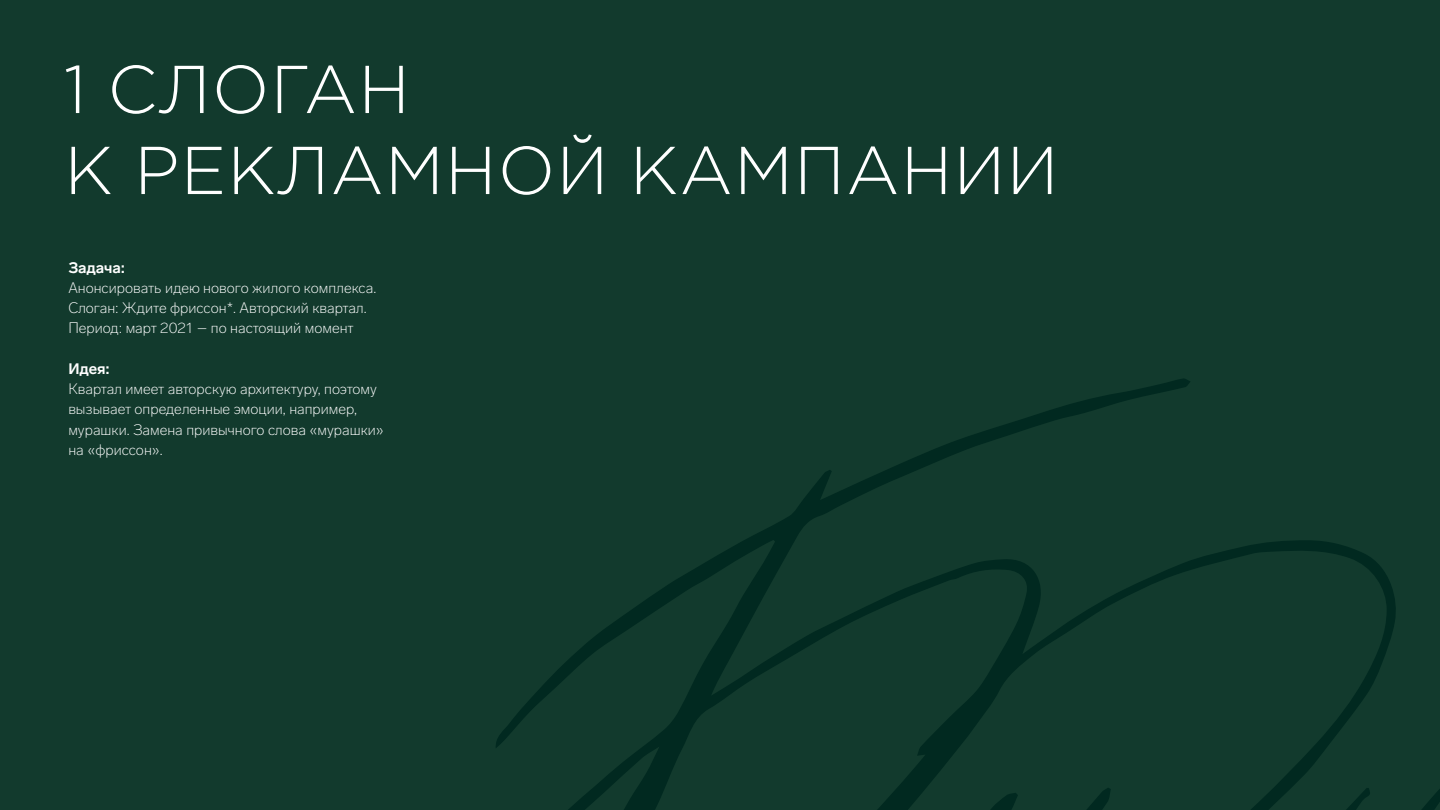
<style>
.page{position:relative;width:1440px;height:810px;background:#fff}
.page>*{position:absolute;margin:0;border:0;box-sizing:border-box;transform-origin:0 0}
.t1{font:300 67.5px/81px "Gotham Pro";letter-spacing:.02em;color:#fff}
.t2{font:100 15px/20.2px "Lab Grotesque";color:#fff}
.t3{font:700 15px "Lab Grotesque";letter-spacing:-.005em;color:#fff}
</style>
<div class="page">
<div style="left:0;top:0;width:1439px;height:810px;background:#123a2d"></div>
<svg style="left:496px;top:379px;width:900px;height:431px"></svg>
<svg style="left:757px;top:777px;width:682px;height:33px"></svg>
<h1 class="t1" style="left:64px;top:49px;width:996px">1 СЛОГАН<br>К РЕКЛАМНОЙ КАМПАНИИ</h1>
<p class="t3" style="left:68px;top:258px;width:58px">Задача:</p>
<p class="t2" style="left:68px;top:278px;width:309px">Анонсировать идею нового жилого комплекса.<br>Слоган: Ждите фриссон*. Авторский квартал.<br>Период: март 2021 – по настоящий момент</p>
<p class="t3" style="left:68px;top:360px;width:43px">Идея:</p>
<p class="t2" style="left:68px;top:379px;width:317px">Квартал имеет авторскую архитектуру, поэтому вызывает определенные эмоции, например, мурашки. Замена привычного слова «мурашки» на «фриссон».</p>
</div>
